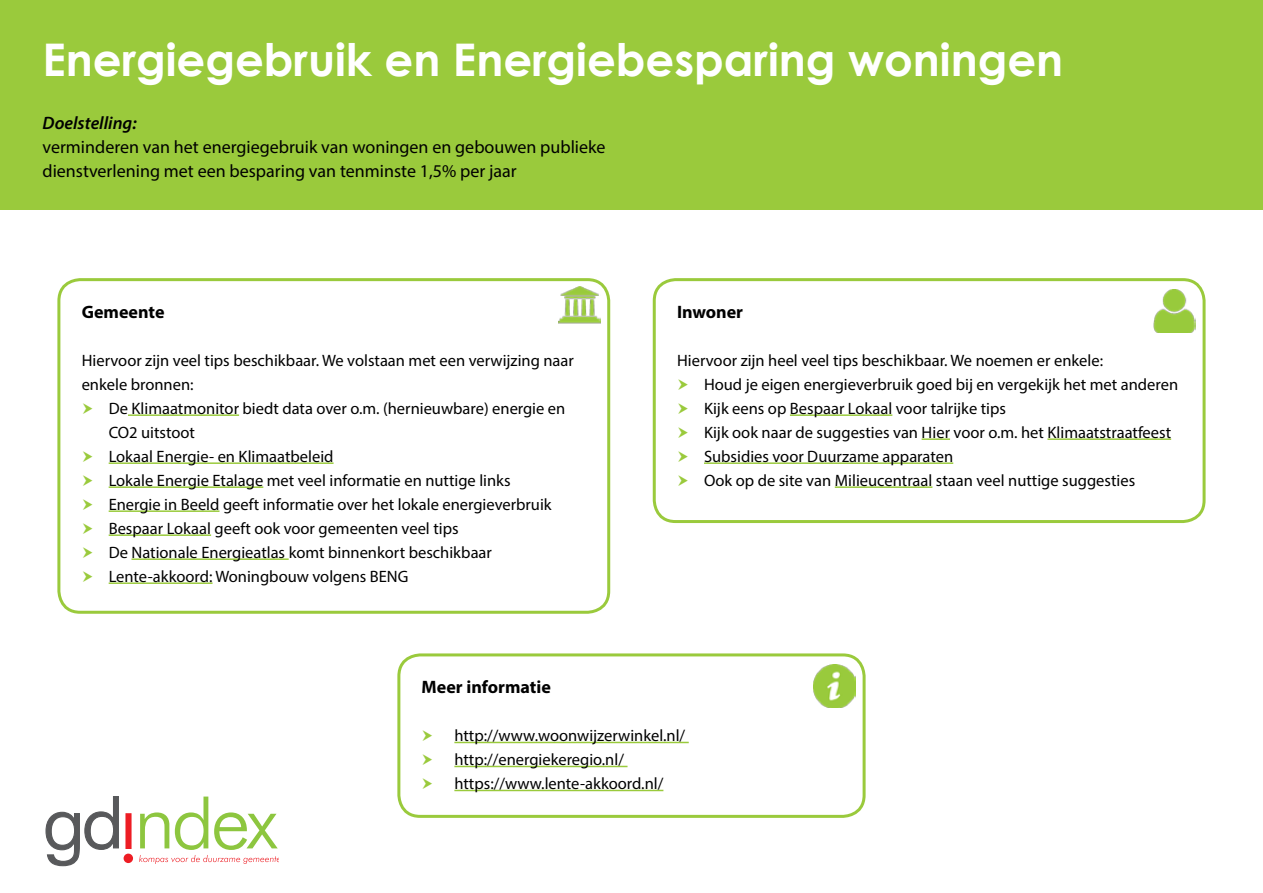
<style>
.page{position:relative;width:1263px;height:893px;background:#fff}
.page>*{position:absolute;margin:0;border:0;box-sizing:border-box;transform-origin:0 0}
.t1{font:700 45px "Century Gothic";color:#fff}
.t2{font:18px/24px "Myriad Pro";color:#000}
.t3{font:700 18px "Myriad Pro";color:#000}
.t4{font:italic 600 18px "Myriad Pro";color:#000}
.t5{font:16.5px/24px "Myriad Pro";color:#000}
</style>
<div class="page">
<div style="left:0;top:0;width:1263px;height:210px;background:#9aca3c"></div>
<img style="left:558px;top:287px;width:43px;height:37px">
<img style="left:1153px;top:290px;width:42px;height:42px">
<div style="left:126px;top:814px;width:5px;height:34px;background:#ed1d24"></div>
<div style="left:125px;top:813px;width:7px;height:36px;border:1px solid #ed1d24"></div>
<div style="left:124px;top:854px;width:9px;height:9px;background:#ed1d24;border-radius:50%"></div>
<svg style="left:45px;top:796px;width:74px;height:71px"></svg>
<svg style="left:139px;top:796px;width:140px;height:68px"></svg>
<img style="left:813px;top:665px;width:42px;height:42px">
<hr style="left:454px;top:742px;width:235px;height:1px;background:#9aca3c">
<hr style="left:454px;top:766px;width:173px;height:1px;background:#9aca3c">
<hr style="left:454px;top:790px;width:209px;height:1px;background:#9aca3c">
<div style="left:397px;top:653px;width:468px;height:165px;border:3px solid #9aca3c;border-radius:21px"></div>
<hr style="left:790px;top:414px;width:102px;height:2px;background:#9aca3c">
<hr style="left:922px;top:438px;width:28px;height:2px;background:#9aca3c">
<hr style="left:1047px;top:438px;width:124px;height:2px;background:#9aca3c">
<hr style="left:704px;top:462px;width:249px;height:2px;background:#9aca3c">
<hr style="left:835px;top:486px;width:97px;height:2px;background:#9aca3c">
<div style="left:653px;top:278px;width:552px;height:245px;border:3px solid #9aca3c;border-radius:21px"></div>
<hr style="left:128px;top:414px;width:111px;height:2px;background:#9aca3c">
<hr style="left:109px;top:462px;width:225px;height:2px;background:#9aca3c">
<hr style="left:109px;top:486px;width:154px;height:2px;background:#9aca3c">
<hr style="left:109px;top:510px;width:110px;height:2px;background:#9aca3c">
<hr style="left:109px;top:534px;width:102px;height:2px;background:#9aca3c">
<hr style="left:131px;top:558px;width:158px;height:2px;background:#9aca3c">
<hr style="left:109px;top:582px;width:104px;height:2px;background:#9aca3c">
<div style="left:57px;top:278px;width:553px;height:336px;border:3px solid #9aca3c;border-radius:21px"></div>
<h1 class="t1" style="left:43px;top:26px;width:1022px">Energiegebruik en Energiebesparing woningen</h1>
<p class="t4" style="left:43px;top:112px;width:96px">Doelstelling:</p>
<p class="t2" style="left:43px;top:135px;width:565px">verminderen van het energiegebruik van woningen en gebouwen publieke dienstverlening met een besparing van tenminste 1,5% per jaar</p>
<p class="t3" style="left:82px;top:300px;width:84px">Gemeente</p>
<p class="t5" style="left:82px;top:348px;width:494px">Hiervoor zijn veel tips beschikbaar. We volstaan met een verwijzing naar enkele bronnen:</p>
<p class="t5" style="left:109px;top:396px;width:458px">De Klimaatmonitor biedt data over o.m. (hernieuwbare) energie en CO2 uitstoot<br>Lokaal Energie- en Klimaatbeleid<br>Lokale Energie Etalage met veel informatie en nuttige links Energie in Beeld geeft informatie over het lokale energieverbruik Bespaar Lokaal geeft ook voor gemeenten veel tips<br>De Nationale Energieatlas komt binnenkort beschikbaar Lente-akkoord: Woningbouw volgens BENG</p>
<p class="t3" style="left:677px;top:300px;width:68px">Inwoner</p>
<p class="t5" style="left:704px;top:348px;width:476px;text-indent:-27px">Hiervoor zijn heel veel tips beschikbaar. We noemen er enkele:<br>Houd je eigen energieverbruik goed bij en vergekijk het met anderen Kijk eens op Bespaar Lokaal voor talrijke tips<br>Kijk ook naar de suggesties van Hier voor o.m. het Klimaatstraatfeest Subsidies voor Duurzame apparaten<br>Ook op de site van Milieucentraal staan veel nuttige suggesties</p>
<p class="t3" style="left:422px;top:675px;width:131px">Meer informatie</p>
<p class="t5" style="left:454px;top:723px;width:232px">http://www.woonwijzerwinkel.nl/ http://energiekeregio.nl/ https://www.lente-akkoord.nl/</p>
</div>
